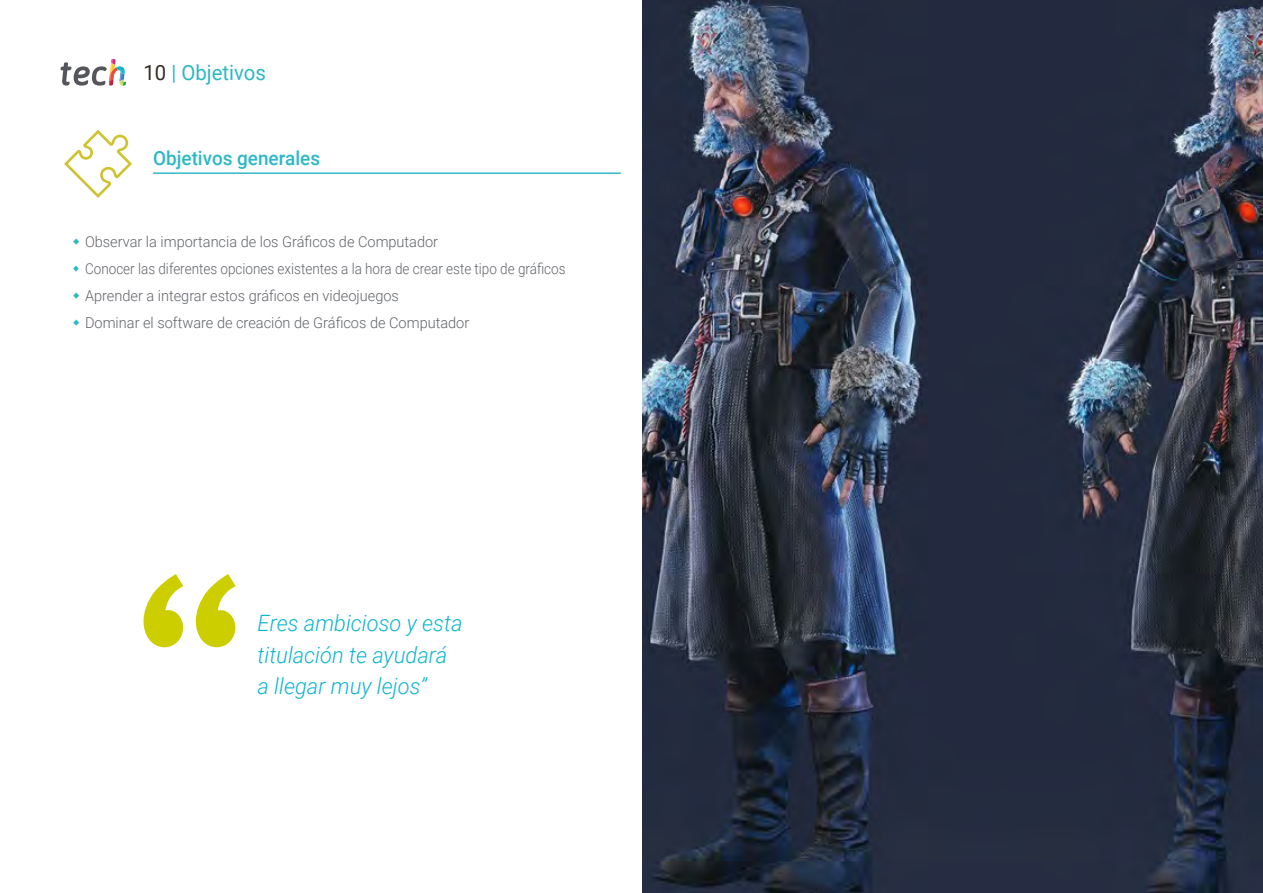
<style>
.page{position:relative;width:1263px;height:893px;background:#fff}
.page>*{position:absolute;margin:0;border:0;box-sizing:border-box;transform-origin:0 0}
.t1{font:italic 300 22.5px/31.5px "Roboto";color:#0fb6cf}
.t2{font:21px "Roboto";color:#2db8c5}
.t3{font:500 19.5px "Roboto";color:#2db8c5}
.t4{font:300 15px/26.7px "Roboto";color:#61646a}
.s1{color:#312e20}
</style>
<div class="page">
<hr style="left:153px;top:173px;width:468px;height:1px;background:#2db8c5">
<svg style="left:64px;top:130px;width:68px;height:68px"></svg>
<img style="left:642px;top:0;width:621px;height:893px">
<svg style="left:61px;top:59px;width:65px;height:27px"></svg>
<svg style="left:144px;top:574px;width:92px;height:73px"></svg>
<h2 class="t2" style="left:144px;top:57px;width:124px"><span class="s1">10</span> | Objetivos</h2>
<h3 class="t3" style="left:153px;top:144px;width:169px">Objetivos generales</h3>
<p class="t4" style="left:85px;top:228px;width:482px">Observar la importancia de los Gráficos de Computador<br>Conocer las diferentes opciones existentes a la hora de crear este tipo de gráficos Aprender a integrar estos gráficos en videojuegos<br>Dominar el software de creación de Gráficos de Computador</p>
<h1 class="t1" style="left:258px;top:607px;width:206px">Eres ambicioso y esta titulación te ayudará a llegar muy lejos”</h1>
</div>
